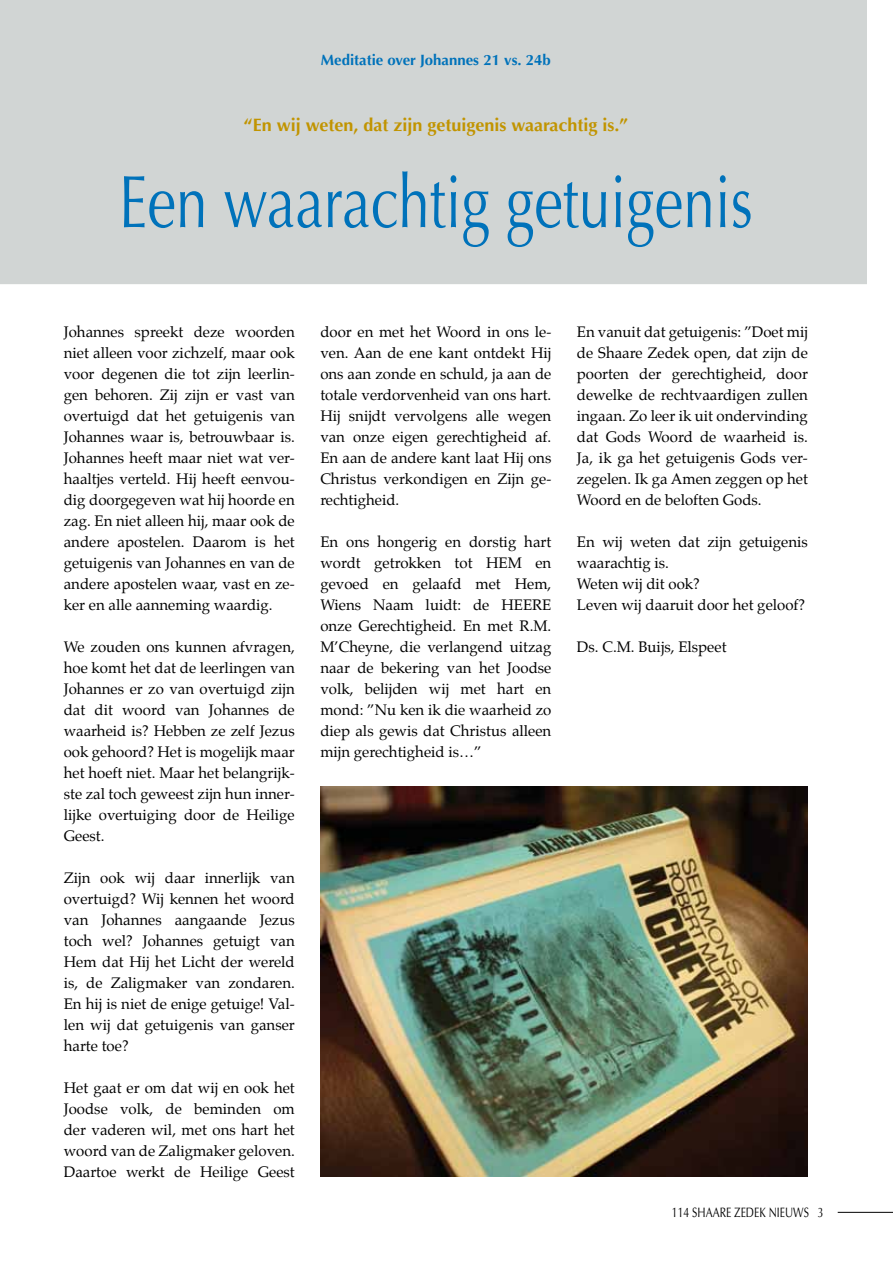
<style>
.page{position:relative;width:893px;height:1263px;background:#fff}
.page>*{position:absolute;margin:0;border:0;box-sizing:border-box;transform-origin:0 0}
.t1{font:74.1px "Optima";color:#0072ba;scale:.77 1}
.t2{font:700 18px "Optima";color:#c19400}
.t3{font:15px/21px "Palatino";color:#000;text-align:justify}
.t4{font:700 15px "Optima";color:#0072ba}
.t5{font:13.65px "Optima";color:#000;scale:.77 1}
</style>
<div class="page">
<div style="left:0;top:0;width:866px;height:285px;background:#d1d5d4"></div>
<hr style="left:838px;top:1212px;width:55px;height:1px;background:#000">
<img style="left:320px;top:786px;width:488px;height:391px">
<hr style="left:0;top:284px;width:893px;height:3px;background:#fff">
<p class="t4" style="left:321px;top:51px;width:232px">Meditatie over Johannes 21 vs. 24b</p>
<p class="t2" style="left:244px;top:114px;width:386px">“En wij weten, dat zijn getuigenis waarachtig is.”</p>
<h1 class="t1" style="left:119px;top:159px;width:825px">Een waarachtig getuigenis</h1>
<p class="t3" style="left:64px;top:321px;width:233px">Johannes spreekt deze woorden niet alleen voor zichzelf, maar ook voor degenen die tot zijn leerlin&shy;gen behoren. Zij zijn er vast van overtuigd dat het getuigenis van Johannes waar is, betrouwbaar is.<br>Johannes heeft maar niet wat ver&shy;haaltjes verteld. Hij heeft eenvou&shy;dig doorgegeven wat hij hoorde en zag. En niet alleen hij, maar ook de andere apostelen. Daarom is het getuigenis van Johannes en van de andere apostelen waar, vast en ze&shy;ker en alle aanneming waardig.</p>
<p class="t3" style="left:64px;top:636px;width:233px">We zouden ons kunnen afvragen, hoe komt het dat de leerlingen van Johannes er zo van overtuigd zijn dat dit woord van Johannes de waarheid is? Hebben ze zelf Jezus ook gehoord? Het is mogelijk maar het hoeft niet. Maar het belangrijk&shy;ste zal toch geweest zijn hun inner&shy;lijke overtuiging door de Heilige Geest.</p>
<p class="t3" style="left:64px;top:867px;width:233px">Zijn ook wij daar innerlijk van overtuigd? Wij kennen het woord van Johannes aangaande Jezus toch wel? Johannes getuigt van Hem dat Hij het Licht der wereld is, de Zaligmaker van zondaren.<br>En hij is niet de enige getuige! Val&shy;len wij dat getuigenis van ganser harte toe?</p>
<p class="t3" style="left:64px;top:1077px;width:233px">Het gaat er om dat wij en ook het Joodse volk, de beminden om der vaderen wil, met ons hart het woord van de Zaligmaker geloven.<br>Daartoe werkt de Heilige Geest</p>
<p class="t3" style="left:320px;top:321px;width:233px">door en met het Woord in ons le&shy;ven. Aan de ene kant ontdekt Hij ons aan zonde en schuld, ja aan de totale verdorvenheid van ons hart.<br>Hij snijdt vervolgens alle wegen van onze eigen gerechtigheid af.<br>En aan de andere kant laat Hij ons Christus verkondigen en Zijn ge&shy;rechtigheid.</p>
<p class="t3" style="left:320px;top:531px;width:233px">En ons hongerig en dorstig hart wordt getrokken tot HEM en gevoed en gelaafd met Hem, Wiens Naam luidt: de HEERE onze Gerechtigheid. En met R.M.<br>M’Cheyne, die verlangend uitzag naar de bekering van het Joodse volk, belijden wij met hart en mond: ”Nu ken ik die waarheid zo diep als gewis dat Christus alleen mijn gerechtigheid is…”</p>
<p class="t3" style="left:577px;top:321px;width:233px">En vanuit dat getuigenis: ”Doet mij de Shaare Zedek open, dat zijn de poorten der gerechtigheid, door dewelke de rechtvaardigen zullen ingaan. Zo leer ik uit ondervinding dat Gods Woord de waarheid is.<br>Ja, ik ga het getuigenis Gods ver&shy;zegelen. Ik ga Amen zeggen op het Woord en de beloften Gods.</p>
<p class="t3" style="left:577px;top:531px;width:233px;text-align:left">En wij weten dat zijn getuigenis waarachtig is.<br>Weten wij dit ook?<br>Leven wij daaruit door het geloof?</p>
<p class="t3" style="left:577px;top:636px;width:151px">Ds. C.M. Buijs, Elspeet</p>
<p class="t5" style="left:672px;top:1205px;width:199px">114 SHAARE ZEDEK NIEUWS 3</p>
</div>
